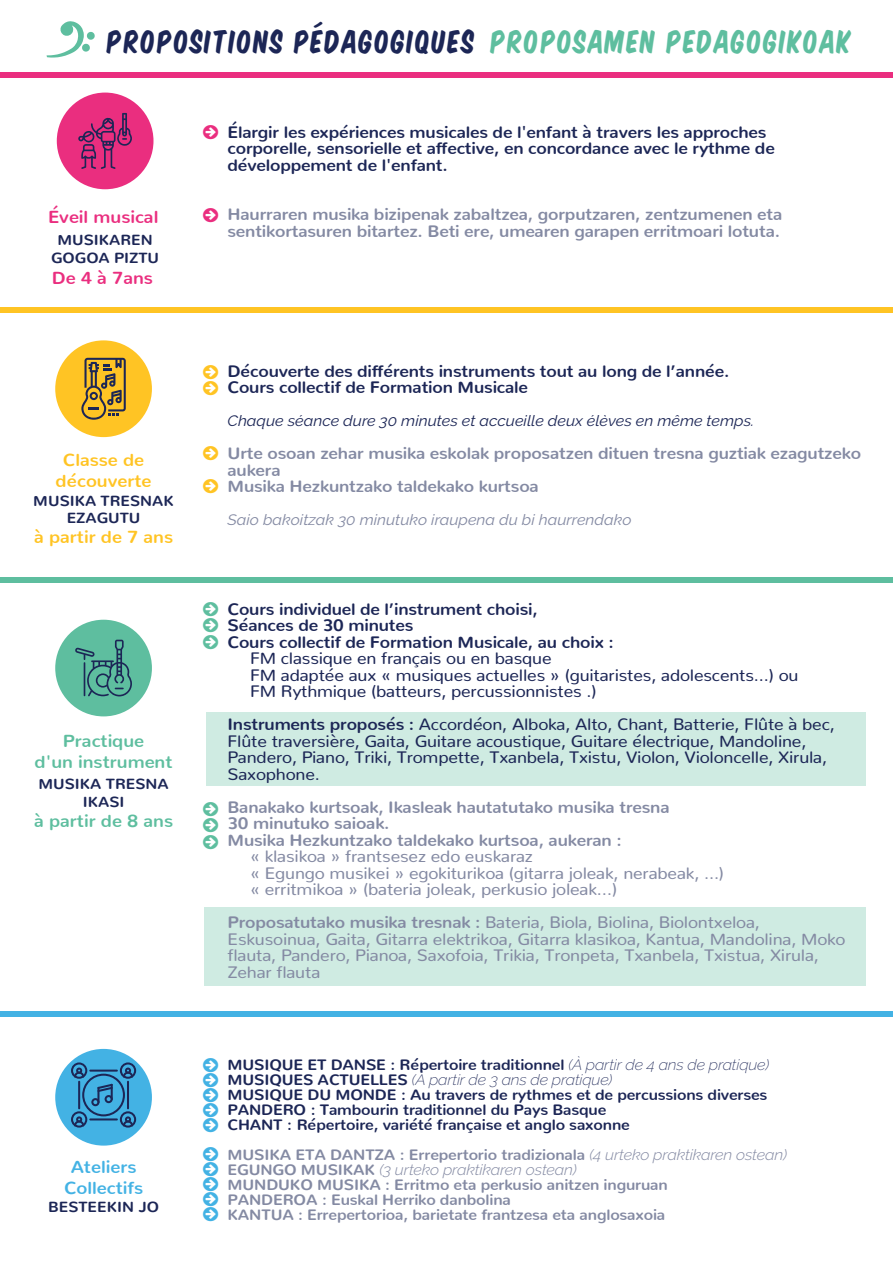
<style>
.page{position:relative;width:893px;height:1263px;background:#fff}
.page>*{position:absolute;margin:0;border:0;box-sizing:border-box;transform-origin:0 0}
.t1{font:30px "Komika Title";letter-spacing:.05em;color:#1c2656;scale:1.07 1}
.t2{font:700 17.4px/20.9px "Nunito";color:#5ebe9f;text-align:center;scale:1.07 1}
.t3{font:700 17.4px/20.9px "Nunito";color:#ffc424;text-align:center;scale:1.07 1}
.t4{font:700 17.4px "Nunito";color:#ea2e7f;scale:1.07 1}
.t5{font:700 17.4px/20.9px "Nunito";color:#43b2e4;text-align:center;scale:1.07 1}
.t6{font:16.5px/16.5px "Nunito";letter-spacing:-.01em;color:#1c2656;scale:1.07 1}
.t7{font:16.5px/16.5px "Nunito";letter-spacing:-.01em;color:#848aa3;scale:1.07 1}
.t8{font:700 16.5px/16.5px "Nunito";letter-spacing:-.01em;color:#848aa3;scale:1.07 1}
.t9{font:700 16.5px/16.5px "Nunito";letter-spacing:-.01em;color:#1c2656;scale:1.07 1}
.t10{font:700 15px/15px "Nunito";letter-spacing:-.01em;color:#1c2656;scale:1.07 1}
.t11{font:700 15px/15px "Nunito";letter-spacing:-.01em;color:#848aa3;scale:1.07 1}
.t12{font:italic 15px "Raleway";color:#1c2656;scale:1.07 1}
.t13{font:italic 15px "Raleway";color:#848aa3;scale:1.07 1}
.t14{font:italic 200 15px "Raleway";letter-spacing:-.01em;color:#1c2656;scale:1.07 1}
.t15{font:italic 300 15px "Raleway";letter-spacing:-.01em;color:#848aa3;scale:1.07 1}
.t16{font:700 14.55px/17.5px "Nunito";color:#1c2656;text-align:center;scale:1.07 1}
.s1{color:#5ebe9f}
.s2{font-weight:700}
.s3{font-family:"Raleway";font-weight:200;font-style:italic}
.s4{font-family:"Nunito";font-weight:700;font-style:normal}
.s5{font-family:"Raleway";font-weight:300;font-style:italic}
</style>
<div class="page">
<div style="left:204px;top:907px;width:662px;height:78px;background:#cfebe2"></div>
<div style="left:206px;top:712px;width:660px;height:73px;background:#cfebe2"></div>
<div style="left:55px;top:340px;width:97px;height:97px;background:#ffc424;border-radius:50%"></div>
<svg style="left:81px;top:358px;width:45px;height:62px"></svg>
<div style="left:55px;top:620px;width:97px;height:96px;background:#5ebe9f;border-radius:50%"></div>
<svg style="left:75px;top:640px;width:57px;height:56px"></svg>
<div style="left:57px;top:93px;width:96px;height:96px;background:#ea2e7f;border-radius:50%"></div>
<svg style="left:78px;top:113px;width:54px;height:56px"></svg>
<svg style="left:47px;top:21px;width:48px;height:37px"></svg>
<div style="left:55px;top:1049px;width:97px;height:96px;background:#43b2e4;border-radius:50%"></div>
<svg style="left:71px;top:1062px;width:65px;height:65px"></svg>
<div style="left:0;top:307px;width:893px;height:6px;background:#ffc424"></div>
<div style="left:0;top:577px;width:893px;height:6px;background:#5ebe9f"></div>
<div style="left:0;top:1011px;width:893px;height:6px;background:#43b2e4"></div>
<div style="left:0;top:72px;width:893px;height:6px;background:#ea2e7f"></div>
<h1 class="t1" style="left:107px;top:19px;width:697px">PROPOSITIONS PÉDAGOGIQUES <span class="s1">PROPOSAMEN PEDAGOGIKOAK</span></h1>
<p class="t4" style="left:48px;top:201px;width:105px">Éveil musical</p>
<p class="t16" style="left:51px;top:230px;width:102px">MUSIKAREN<br>GOGOA PIZTU</p>
<p class="t4" style="left:52px;top:262px;width:96px">De 4 à 7ans</p>
<p class="t3" style="left:56px;top:447px;width:91px">Classe de découverte</p>
<p class="t16" style="left:33px;top:490px;width:133px">MUSIKA TRESNAK<br>EZAGUTU</p>
<p class="t3" style="left:34px;top:524px;width:131px">à partir de 7 ans</p>
<p class="t2" style="left:35px;top:729px;width:130px">Practique<br>d'un instrument</p>
<p class="t16" style="left:39px;top:773px;width:123px">MUSIKA TRESNA<br>IKASI</p>
<p class="t2" style="left:34px;top:808px;width:131px">à partir de 8 ans</p>
<p class="t5" style="left:64px;top:1154px;width:75px">Ateliers<br>Collectifs</p>
<p class="t16" style="left:48px;top:1196px;width:105px">BESTEEKIN JO</p>
<p class="t9" style="left:227px;top:122px;width:513px">Élargir les expériences musicales de l'enfant à travers les approches corporelle, sensorielle et affective, en concordance avec le rythme de développement de l'enfant.</p>
<p class="t8" style="left:227px;top:204px;width:520px">Haurraren musika bizipenak zabaltzea, gorputzaren, zentzumenen eta sentikortasuren bitartez. Beti ere, umearen garapen erritmoari lotuta.</p>
<p class="t9" style="left:227px;top:361px;width:471px">Découverte des différents instruments tout au long de l’année.<br>Cours collectif de Formation Musicale</p>
<p class="t12" style="left:227px;top:412px;width:494px">Chaque séance dure 30 minutes et accueille deux élèves en même temps.</p>
<p class="t8" style="left:227px;top:443px;width:594px">Urte osoan zehar musika eskolak proposatzen dituen tresna guztiak ezagutzeko aukera<br>Musika Hezkuntzako taldekako kurtsoa</p>
<p class="t13" style="left:227px;top:511px;width:379px">Saio bakoitzak 30 minutuko iraupena du bi haurrendako</p>
<p class="t9" style="left:227px;top:598px;width:363px">Cours individuel de l’instrument choisi,<br>Séances de 30 minutes<br>Cours collectif de Formation Musicale, au choix :</p>
<p class="t6" style="left:250px;top:648px;width:514px">FM classique en français ou en basque<br>FM adaptée aux « musiques actuelles » (guitaristes, adolescents...) ou<br>FM Rythmique (batteurs, percussionnistes .)</p>
<p class="t6" style="left:227px;top:714px;width:569px"><span class="s2">Instruments proposés :</span> Accordéon, Alboka, Alto, Chant, Batterie, Flûte à bec, Flûte traversière, Gaita, Guitare acoustique, Guitare électrique, Mandoline, Pandero, Piano, Triki, Trompette, Txanbela, Txistu, Violon, Violoncelle, Xirula, Saxophone.</p>
<p class="t8" style="left:227px;top:796px;width:415px">Banakako kurtsoak, Ikasleak hautatutako musika tresna<br>30 minutuko saioak.<br>Musika Hezkuntzako taldekako kurtsoa, aukeran :</p>
<p class="t7" style="left:250px;top:846px;width:445px">« klasikoa » frantsesez edo euskaraz<br>« Egungo musikei » egokiturikoa (gitarra joleak, nerabeak, ...) « erritmikoa » (bateria joleak, perkusio joleak…)</p>
<p class="t7" style="left:227px;top:912px;width:579px"><span class="s2">Proposatutako musika tresnak :</span> Bateria, Biola, Biolina, Biolontxeloa, Eskusoinua, Gaita, Gitarra elektrikoa, Gitarra klasikoa, Kantua, Mandolina, Moko flauta, Pandero, Pianoa, Saxofoia, Trikia, Tronpeta, Txanbela, Txistua, Xirula, Zehar flauta</p>
<p class="t10" style="left:227px;top:1055px;width:508px">MUSIQUE ET DANSE : Répertoire traditionnel <span class="s3">(À partir de 4 ans de pratique)</span></p>
<p class="t14" style="left:227px;top:1071px;width:361px"><span class="s4">MUSIQUES ACTUELLES</span> (À partir de 3 ans de pratique)</p>
<p class="t10" style="left:227px;top:1085px;width:506px">MUSIQUE DU MONDE : Au travers de rythmes et de percussions diverses<br>PANDERO : Tambourin traditionnel du Pays Basque<br>CHANT : Répertoire, variété française et anglo saxonne</p>
<p class="t11" style="left:227px;top:1145px;width:525px">MUSIKA ETA DANTZA : Errepertorio tradizionala <span class="s5">(4 urteko praktikaren ostean)</span></p>
<p class="t15" style="left:227px;top:1161px;width:328px"><span class="s4">EGUNGO MUSIKAK</span> (3 urteko praktikaren ostean)</p>
<p class="t11" style="left:227px;top:1175px;width:413px">MUNDUKO MUSIKA : Erritmo eta perkusio anitzen inguruan<br>PANDEROA : Euskal Herriko danbolina<br>KANTUA : Errepertorioa, barietate frantzesa eta anglosaxoia</p>
</div>
